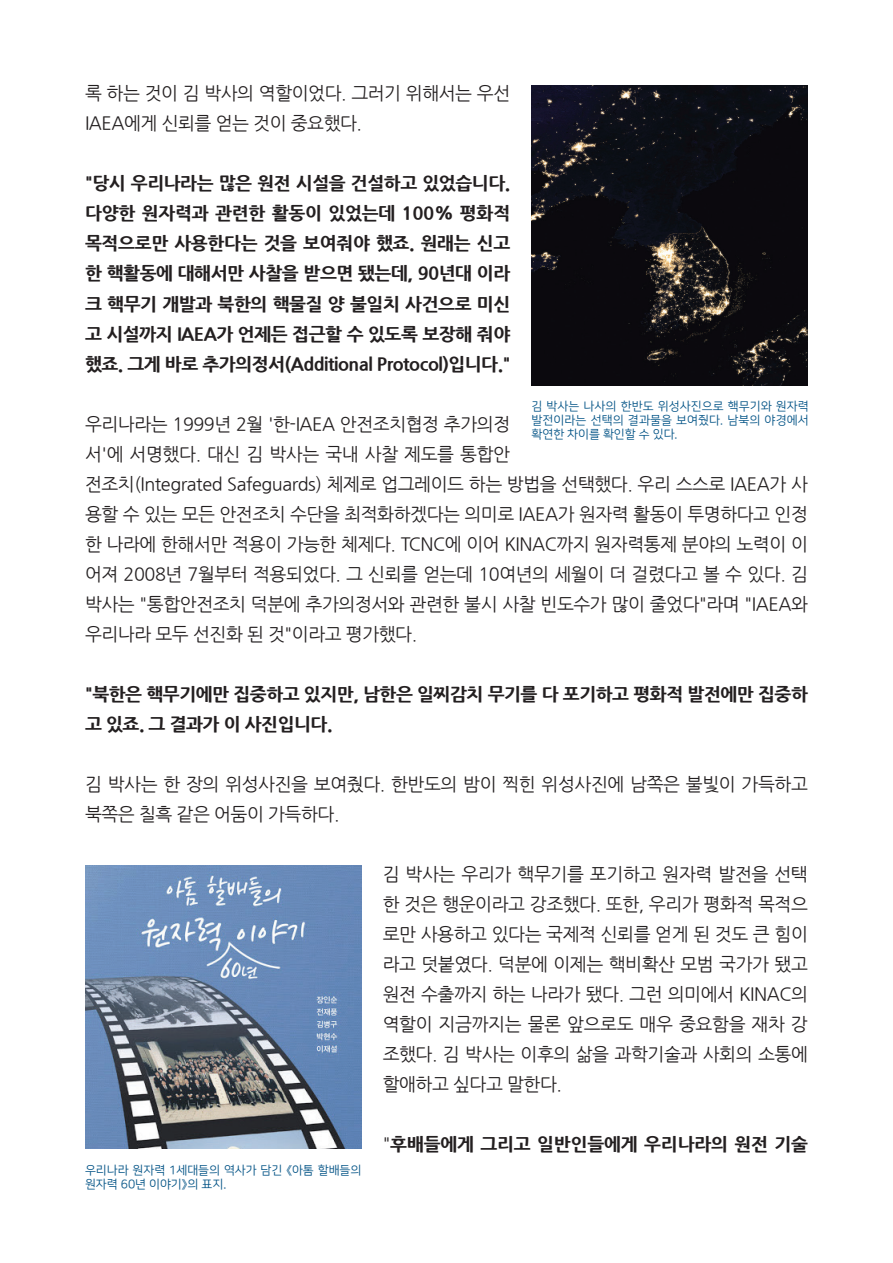
<style>
.page{position:relative;width:893px;height:1263px;background:#fff}
.page>*{position:absolute;margin:0;border:0;box-sizing:border-box;transform-origin:0 0}
.t1{font:18px/30px "Nanum Gothic";letter-spacing:-.025em;color:#231f20}
.t2{font:800 18px/30px "Nanum Gothic";letter-spacing:-.025em;color:#231f20;text-align:justify}
.t3{font:12px/14.4px "Nanum Square R";letter-spacing:.005em;color:#015285}
.s1{font-weight:400}
</style>
<div class="page">
<img style="left:85px;top:865px;width:276px;height:284px">
<img style="left:531px;top:85px;width:277px;height:300px">
<p class="t1" style="left:85px;top:79px;width:427px">록 하는 것이 김 박사의 역할이었다. 그러기 위해서는 우선<br>IAEA에게 신뢰를 얻는 것이 중요했다.</p>
<p class="t2" style="left:85px;top:169px;width:427px">"당시 우리나라는 많은 원전 시설을 건설하고 있었습니다. 다양한 원자력과 관련한 활동이 있었는데 100% 평화적 목적으로만 사용한다는 것을 보여줘야 했죠. 원래는 신고 한 핵활동에 대해서만 사찰을 받으면 됐는데, 90년대 이라 크 핵무기 개발과 북한의 핵물질 양 불일치 사건으로 미신 고 시설까지 IAEA가 언제든 접근할 수 있도록 보장해 줘야 했죠. 그게 바로 추가의정서(Additional Protocol)입니다."</p>
<p class="t3" style="left:531px;top:399px;width:279px;text-align:justify">김 박사는 나사의 한반도 위성사진으로 핵무기와 원자력 발전이라는 선택의 결과물을 보여줬다. 남북의 야경에서 확연한 차이를 확인할 수 있다.</p>
<p class="t1" style="left:85px;top:409px;width:724px">우리나라는 1999년 2월 '한-IAEA 안전조치협정 추가의정<br>서'에 서명했다. 대신 김 박사는 국내 사찰 제도를 통합안<br>전조치(Integrated Safeguards) 체제로 업그레이드 하는 방법을 선택했다. 우리 스스로 IAEA가 사 용할 수 있는 모든 안전조치 수단을 최적화하겠다는 의미로 IAEA가 원자력 활동이 투명하다고 인정 한 나라에 한해서만 적용이 가능한 체제다. TCNC에 이어 KINAC까지 원자력통제 분야의 노력이 이 어져 2008년 7월부터 적용되었다. 그 신뢰를 얻는데 10여년의 세월이 더 걸렸다고 볼 수 있다. 김 박사는 "통합안전조치 덕분에 추가의정서와 관련한 불시 사찰 빈도수가 많이 줄었다"라며 "IAEA와 우리나라 모두 선진화 된 것"이라고 평가했다.</p>
<p class="t2" style="left:85px;top:679px;width:724px">"북한은 핵무기에만 집중하고 있지만, 남한은 일찌감치 무기를 다 포기하고 평화적 발전에만 집중하 고 있죠. 그 결과가 이 사진입니다.</p>
<p class="t1" style="left:85px;top:769px;width:724px">김 박사는 한 장의 위성사진을 보여줬다. 한반도의 밤이 찍힌 위성사진에 남쪽은 불빛이 가득하고 북쪽은 칠흑 같은 어둠이 가득하다.</p>
<p class="t1" style="left:383px;top:859px;width:427px;text-align:justify">김 박사는 우리가 핵무기를 포기하고 원자력 발전을 선택 한 것은 행운이라고 강조했다. 또한, 우리가 평화적 목적으 로만 사용하고 있다는 국제적 신뢰를 얻게 된 것도 큰 힘이 라고 덧붙였다. 덕분에 이제는 핵비확산 모범 국가가 됐고 원전 수출까지 하는 나라가 됐다. 그런 의미에서 KINAC의 역할이 지금까지는 물론 앞으로도 매우 중요함을 재차 강 조했다. 김 박사는 이후의 삶을 과학기술과 사회의 소통에 할애하고 싶다고 말한다.</p>
<p class="t3" style="left:85px;top:1163px;width:278px">우리나라 원자력 1세대들의 역사가 담긴 《아톰 할배들의 원자력 60년 이야기》의 표지.</p>
<p class="t2" style="left:383px;top:1129px;width:427px"><span class="s1">"</span>후배들에게 그리고 일반인들에게 우리나라의 원전 기술</p>
</div>
